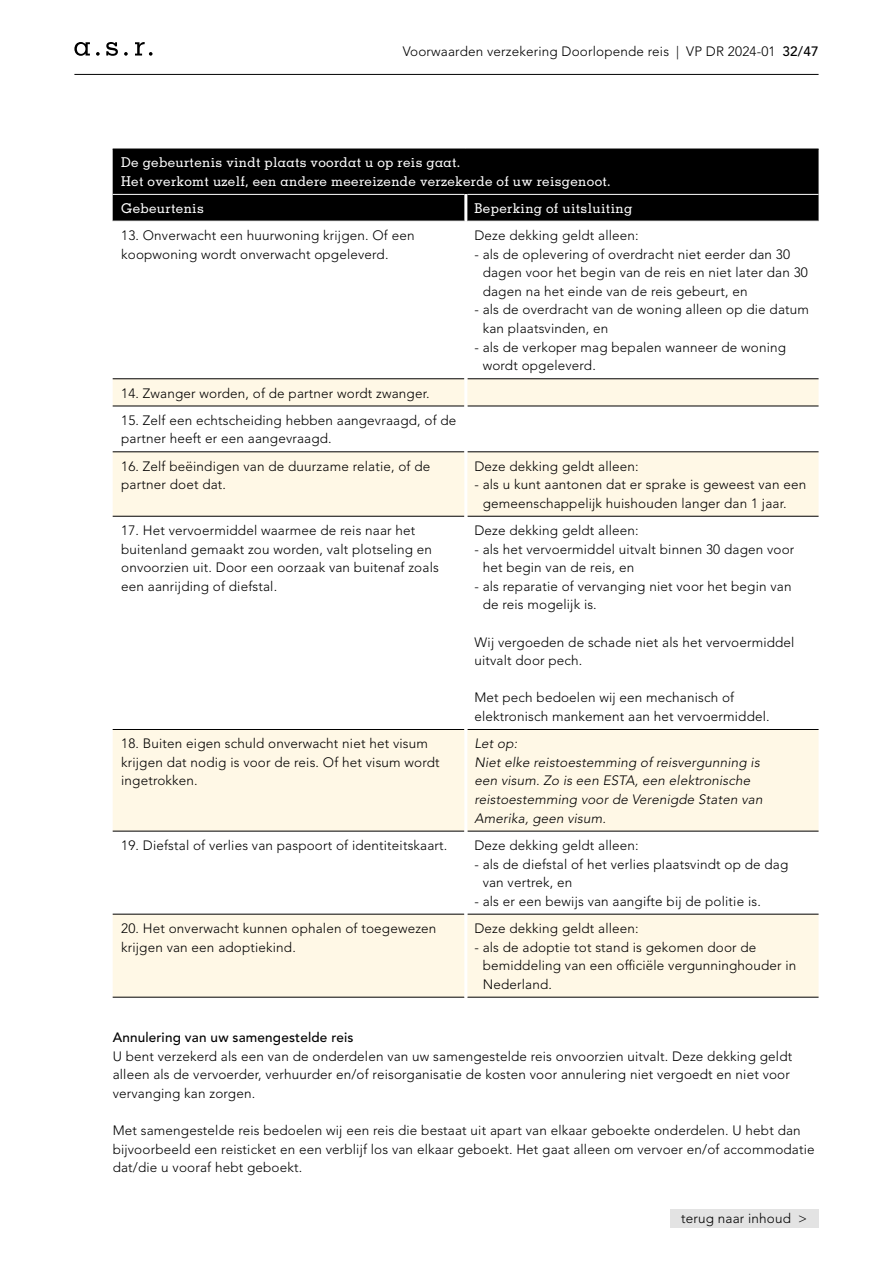
<style>
.page{position:relative;width:893px;height:1263px;background:#fff}
.page>*{position:absolute;margin:0;border:0;box-sizing:border-box;transform-origin:0 0}
.t1{font:300 13.5px/18.6px "Avenir LT Std";letter-spacing:.01em;color:#000}
.t2{font:italic 300 13.5px/18.6px "Avenir LT Std";letter-spacing:.01em;color:#000}
.t3{font:500 13.5px/18.6px "Memphis LT Std";letter-spacing:.025em;color:#fff}
.t4{font:500 13.5px "Avenir LT Std";letter-spacing:.01em;color:#000}
.s1{font-weight:500}
</style>
<div class="page">
<div style="left:670px;top:1209px;width:149px;height:19px;background:#e3e3e3"></div>
<div style="left:113px;top:150px;width:706px;height:71px;background:#000"></div>
<svg style="left:113px;top:379px;width:706px;height:618px"></svg>
<hr style="left:113px;top:149px;width:353px;height:1px;background:#000">
<hr style="left:466px;top:149px;width:353px;height:1px;background:#000">
<hr style="left:113px;top:997px;width:351px;height:1px;background:#000">
<hr style="left:467px;top:997px;width:352px;height:1px;background:#000">
<hr style="left:113px;top:194px;width:351px;height:1px;background:#fff">
<hr style="left:467px;top:194px;width:352px;height:1px;background:#fff">
<hr style="left:113px;top:378px;width:351px;height:1px;background:#000">
<hr style="left:467px;top:378px;width:352px;height:1px;background:#000">
<hr style="left:113px;top:406px;width:351px;height:1px;background:#000">
<hr style="left:467px;top:406px;width:352px;height:1px;background:#000">
<hr style="left:113px;top:452px;width:351px;height:1px;background:#000">
<hr style="left:467px;top:452px;width:352px;height:1px;background:#000">
<hr style="left:113px;top:516px;width:351px;height:1px;background:#000">
<hr style="left:467px;top:516px;width:352px;height:1px;background:#000">
<hr style="left:113px;top:729px;width:351px;height:1px;background:#000">
<hr style="left:467px;top:729px;width:352px;height:1px;background:#000">
<hr style="left:113px;top:831px;width:351px;height:1px;background:#000">
<hr style="left:467px;top:831px;width:352px;height:1px;background:#000">
<hr style="left:113px;top:914px;width:351px;height:1px;background:#000">
<hr style="left:467px;top:914px;width:352px;height:1px;background:#000">
<hr style="left:464px;top:379px;width:3px;height:27px;background:#fff">
<hr style="left:464px;top:406px;width:3px;height:46px;background:#fff">
<hr style="left:464px;top:452px;width:3px;height:64px;background:#fff">
<hr style="left:464px;top:516px;width:3px;height:213px;background:#fff">
<hr style="left:464px;top:729px;width:3px;height:102px;background:#fff">
<hr style="left:464px;top:831px;width:3px;height:83px;background:#fff">
<hr style="left:464px;top:914px;width:3px;height:83px;background:#fff">
<hr style="left:464px;top:194px;width:3px;height:27px;background:#fff">
<hr style="left:74px;top:74px;width:745px;height:1px;background:#000">
<svg style="left:124px;top:52px;width:4px;height:4px"></svg>
<svg style="left:135px;top:42px;width:18px;height:14px"></svg>
<svg style="left:96px;top:52px;width:4px;height:4px"></svg>
<svg style="left:74px;top:42px;width:16px;height:14px"></svg>
<svg style="left:106px;top:42px;width:12px;height:14px"></svg>
<p class="t1" style="left:403px;top:42px;width:417px">Voorwaarden verzekering Doorlopende reis | VP DR 2024-01 <span class="s1">32/47</span></p>
<p class="t3" style="left:121px;top:153px;width:491px">De gebeurtenis vindt plaats voordat u op reis gaat.<br>Het overkomt uzelf, een andere meereizende verzekerde of uw reisgenoot.</p>
<p class="t3" style="left:121px;top:198px;width:84px">Gebeurtenis</p>
<p class="t3" style="left:474px;top:198px;width:159px">Beperking of uitsluiting</p>
<p class="t1" style="left:121px;top:226px;width:295px">13. Onverwacht een huurwoning krijgen. Of een koopwoning wordt onverwacht opgeleverd.</p>
<p class="t1" style="left:474px;top:226px;width:166px">Deze dekking geldt alleen:</p>
<p class="t1" style="left:483px;top:245px;width:327px;text-indent:-8px">- als de oplevering of overdracht niet eerder dan 30 dagen voor het begin van de reis en niet later dan 30 dagen na het einde van de reis gebeurt, en</p>
<p class="t1" style="left:483px;top:301px;width:328px;text-indent:-8px">- als de overdracht van de woning alleen op die datum kan plaatsvinden, en</p>
<p class="t1" style="left:483px;top:338px;width:305px;text-indent:-8px">- als de verkoper mag bepalen wanneer de woning wordt opgeleverd.</p>
<p class="t1" style="left:121px;top:384px;width:310px">14. Zwanger worden, of de partner wordt zwanger.</p>
<p class="t1" style="left:121px;top:411px;width:337px">15. Zelf een echtscheiding hebben aangevraagd, of de partner heeft er een aangevraagd.</p>
<p class="t1" style="left:121px;top:457px;width:311px">16. Zelf beëindigen van de duurzame relatie, of de partner doet dat.</p>
<p class="t1" style="left:474px;top:457px;width:166px">Deze dekking geldt alleen:</p>
<p class="t1" style="left:483px;top:475px;width:325px;text-indent:-8px">- als u kunt aantonen dat er sprake is geweest van een gemeenschappelijk huishouden langer dan 1 jaar.</p>
<p class="t1" style="left:121px;top:521px;width:319px">17. Het vervoermiddel waarmee de reis naar het buitenland gemaakt zou worden, valt plotseling en onvoorzien uit. Door een oorzaak van buitenaf zoals een aanrijding of diefstal.</p>
<p class="t1" style="left:474px;top:521px;width:166px">Deze dekking geldt alleen:</p>
<p class="t1" style="left:483px;top:540px;width:313px;text-indent:-8px">- als het vervoermiddel uitvalt binnen 30 dagen voor het begin van de reis, en</p>
<p class="t1" style="left:483px;top:577px;width:310px;text-indent:-8px">- als reparatie of vervanging niet voor het begin van de reis mogelijk is.</p>
<p class="t1" style="left:474px;top:633px;width:322px">Wij vergoeden de schade niet als het vervoermiddel uitvalt door pech.</p>
<p class="t1" style="left:474px;top:688px;width:297px">Met pech bedoelen wij een mechanisch of elektronisch mankement aan het vervoermiddel.</p>
<p class="t1" style="left:121px;top:734px;width:320px">18. Buiten eigen schuld onverwacht niet het visum krijgen dat nodig is voor de reis. Of het visum wordt ingetrokken.</p>
<p class="t2" style="left:474px;top:734px;width:290px">Let op:<br>Niet elke reistoestemming of reisvergunning is een visum. Zo is een ESTA, een elektronische reistoestemming voor de Verenigde Staten van Amerika, geen visum.</p>
<p class="t1" style="left:121px;top:836px;width:328px">19. Diefstal of verlies van paspoort of identiteitskaart.</p>
<p class="t1" style="left:474px;top:836px;width:166px">Deze dekking geldt alleen:</p>
<p class="t1" style="left:483px;top:854px;width:307px;text-indent:-8px">- als de diefstal of het verlies plaatsvindt op de dag van vertrek, en</p>
<p class="t1" style="left:474px;top:892px;width:288px">- als er een bewijs van aangifte bij de politie is.</p>
<p class="t1" style="left:121px;top:919px;width:317px">20. Het onverwacht kunnen ophalen of toegewezen krijgen van een adoptiekind.</p>
<p class="t1" style="left:474px;top:919px;width:166px">Deze dekking geldt alleen:</p>
<p class="t1" style="left:483px;top:938px;width:315px;text-indent:-8px">- als de adoptie tot stand is gekomen door de bemiddeling van een officiële vergunninghouder in<br>Nederland.</p>
<p class="t4" style="left:113px;top:1029px;width:242px">Annulering van uw samengestelde reis</p>
<p class="t1" style="left:113px;top:1046px;width:681px">U bent verzekerd als een van de onderdelen van uw samengestelde reis onvoorzien uitvalt. Deze dekking geldt alleen als de vervoerder, verhuurder en/of reisorganisatie de kosten voor annulering niet vergoedt en niet voor vervanging kan zorgen.</p>
<p class="t1" style="left:113px;top:1121px;width:703px">Met samengestelde reis bedoelen wij een reis die bestaat uit apart van elkaar geboekte onderdelen. U hebt dan bijvoorbeeld een reisticket en een verblijf los van elkaar geboekt. Het gaat alleen om vervoer en/of accommodatie dat/die u vooraf hebt geboekt.</p>
<p class="t1" style="left:681px;top:1209px;width:127px">terug naar inhoud &gt;</p>
</div>
